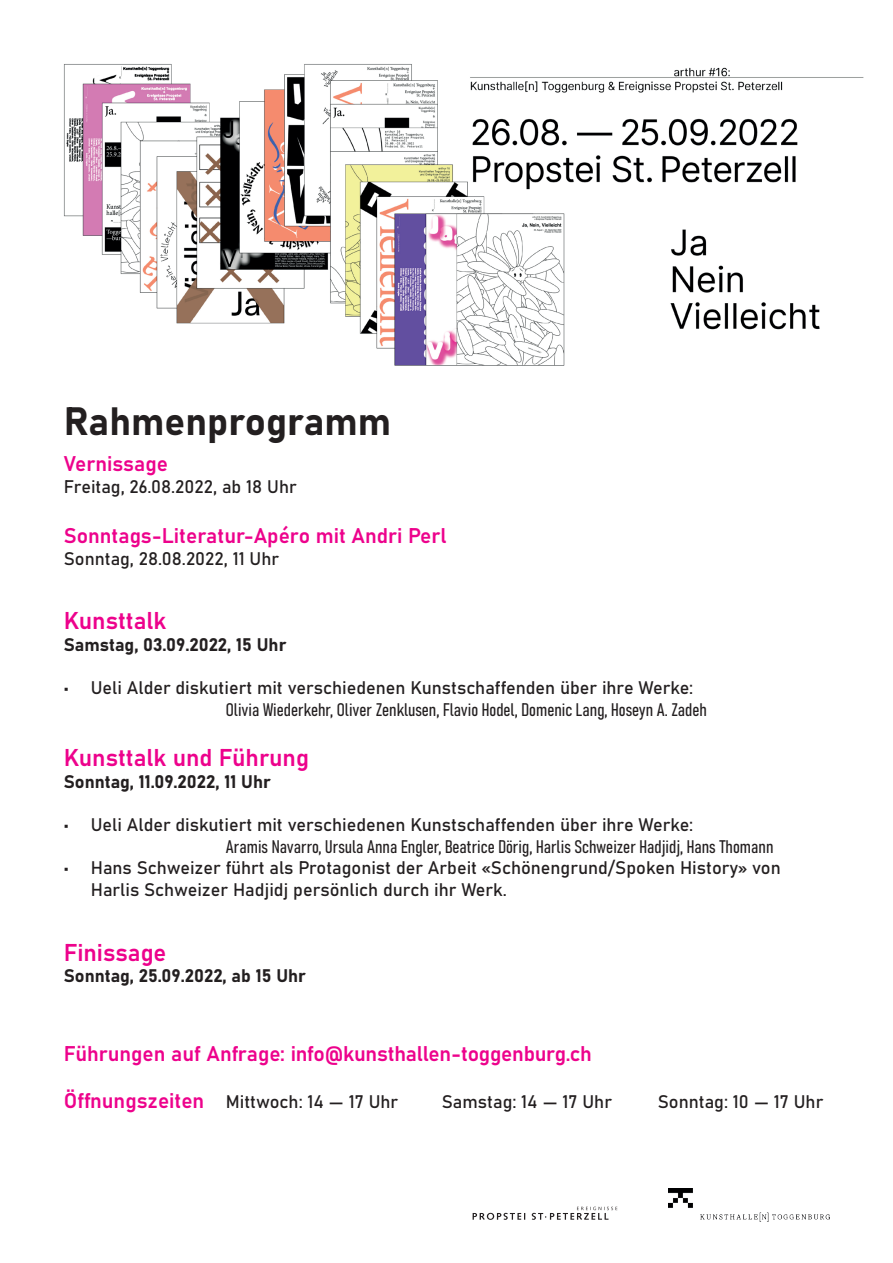
<style>
.page{position:relative;width:893px;height:1263px;background:#fff}
.page>*{position:absolute;margin:0;border:0;box-sizing:border-box;transform-origin:0 0}
.t1{font:39px "Bahnschrift";color:#231f20}
.t2{font:24px "Bahnschrift";color:#ed028c}
.t3{font:21px "Bahnschrift";color:#ed028c}
.t4{font:18px/21.6px "Bahnschrift";color:#231f20}
.s1{font-size:21px;color:#ed028c}
</style>
<div class="page">
<svg style="left:473px;top:1207px;width:144px;height:13px"></svg>
<img style="left:669px;top:1189px;width:160px;height:32px">
<img style="left:63px;top:64px;width:801px;height:302px">
<h1 class="t1" style="left:64px;top:392px;width:329px">Rahmenprogramm</h1>
<p class="t3" style="left:64px;top:448px;width:106px">Vernissage</p>
<p class="t4" style="left:64px;top:474px;width:234px">Freitag, 26.08.2022, ab 18 Uhr</p>
<p class="t3" style="left:64px;top:520px;width:384px">Sonntags-Literatur-Apéro mit Andri Perl</p>
<p class="t4" style="left:64px;top:546px;width:217px">Sonntag, 28.08.2022, 11 Uhr</p>
<h2 class="t2" style="left:64px;top:603px;width:104px">Kunsttalk</h2>
<p class="t4" style="left:64px;top:633px;width:224px">Samstag, 03.09.2022, 15 Uhr</p>
<p class="t4" style="left:226px;top:676px;width:483px;text-indent:-162px">• Ueli Alder diskutiert mit verschiedenen Kunstschaffenden über ihre Werke:<br>Olivia Wiederkehr, Oliver Zenklusen, Flavio Hodel, Domenic Lang, Hoseyn A. Zadeh</p>
<h2 class="t2" style="left:64px;top:739px;width:247px">Kunsttalk und Führung</h2>
<p class="t4" style="left:64px;top:769px;width:208px">Sonntag, 11.09.2022, 11 Uhr</p>
<p class="t4" style="left:226px;top:813px;width:549px;text-indent:-162px">• Ueli Alder diskutiert mit verschiedenen Kunstschaffenden über ihre Werke:<br>Aramis Navarro, Ursula Anna Engler, Beatrice Dörig, Harlis Schweizer Hadjidj, Hans Thomann</p>
<p class="t4" style="left:91px;top:856px;width:691px;text-indent:-27px">• Hans Schweizer führt als Protagonist der Arbeit «Schönengrund/Spoken History» von<br>Harlis Schweizer Hadjidj persönlich durch ihr Werk.</p>
<h2 class="t2" style="left:64px;top:934px;width:104px">Finissage</h2>
<p class="t4" style="left:64px;top:964px;width:244px">Sonntag, 25.09.2022, ab 15 Uhr</p>
<p class="t3" style="left:64px;top:1038px;width:530px">Führungen auf Anfrage: info@kunsthallen-toggenburg.ch</p>
<p class="t4" style="left:64px;top:1090px;width:336px"><span class="s1">Öffnungszeiten</span> Mittwoch: 14 — 17 Uhr</p>
<p class="t4" style="left:442px;top:1090px;width:172px">Samstag: 14 — 17 Uhr</p>
<p class="t4" style="left:658px;top:1090px;width:167px">Sonntag: 10 — 17 Uhr</p>
</div>
